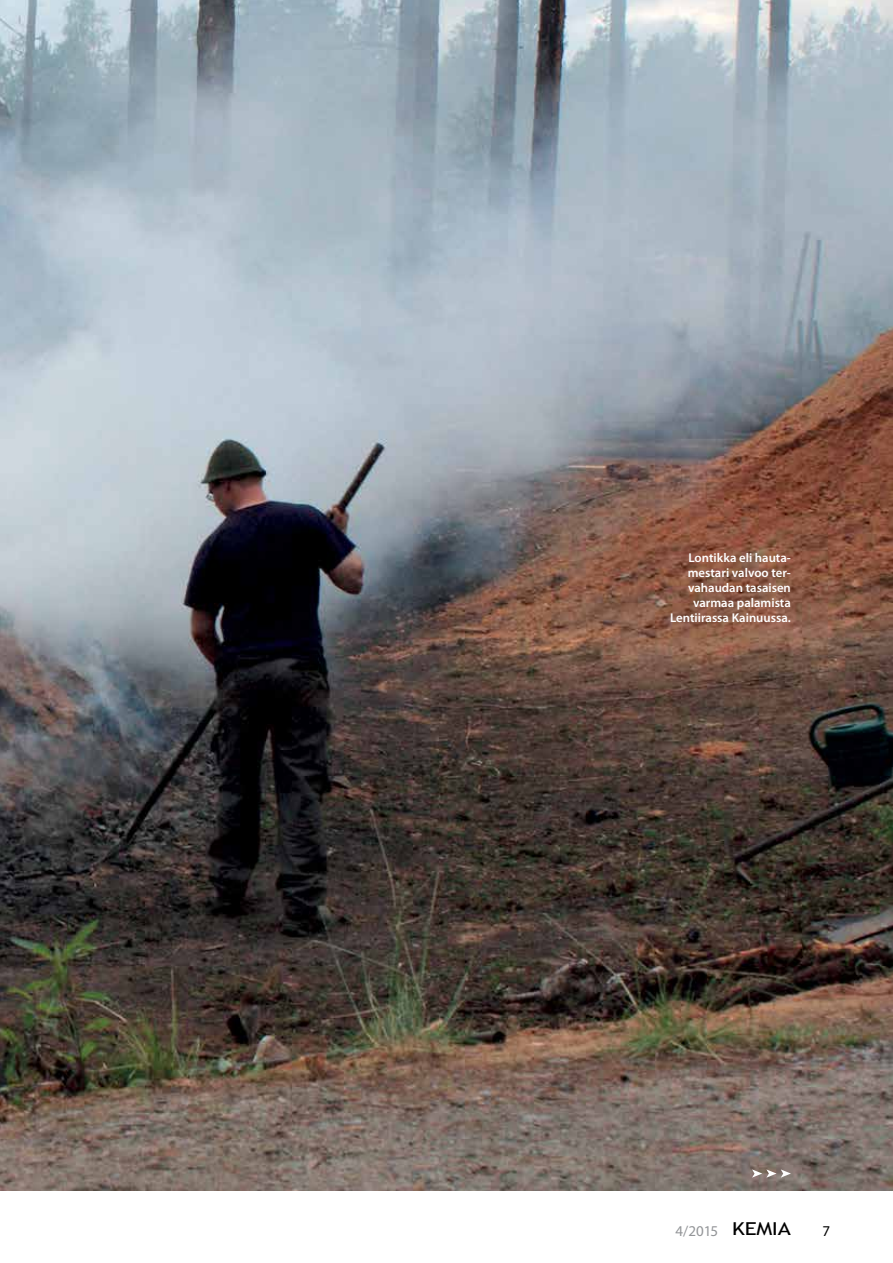
<style>
.page{position:relative;width:893px;height:1263px;background:#fff}
.page>*{position:absolute;margin:0;border:0;box-sizing:border-box;transform-origin:0 0}
.t1{font:15px "Myriad Pro";color:#939598}
.t2{font:15px "Myriad Pro";color:#000}
.t3{font:600 12.75px/15px "Myriad Pro";color:#fff;text-align:right}
.s1{font-family:"Trebuchet MS";font-size:17.85px;color:#000}
</style>
<div class="page">
<img style="left:0;top:0;width:893px;height:1191px">
<svg style="left:752px;top:1169px;width:39px;height:8px"></svg>
<p class="t3" style="left:670px;top:550px;width:122px">Lontikka eli hauta&shy;mestari valvoo ter&shy;vahaudan tasaisen varmaa palamista<br>Lentiirassa Kainuussa.</p>
<p class="t1" style="left:676px;top:1222px;width:117px">4/2015 <span class="s1">KEMIA</span></p>
<p class="t2" style="left:823px;top:1222px;width:9px">7</p>
</div>
